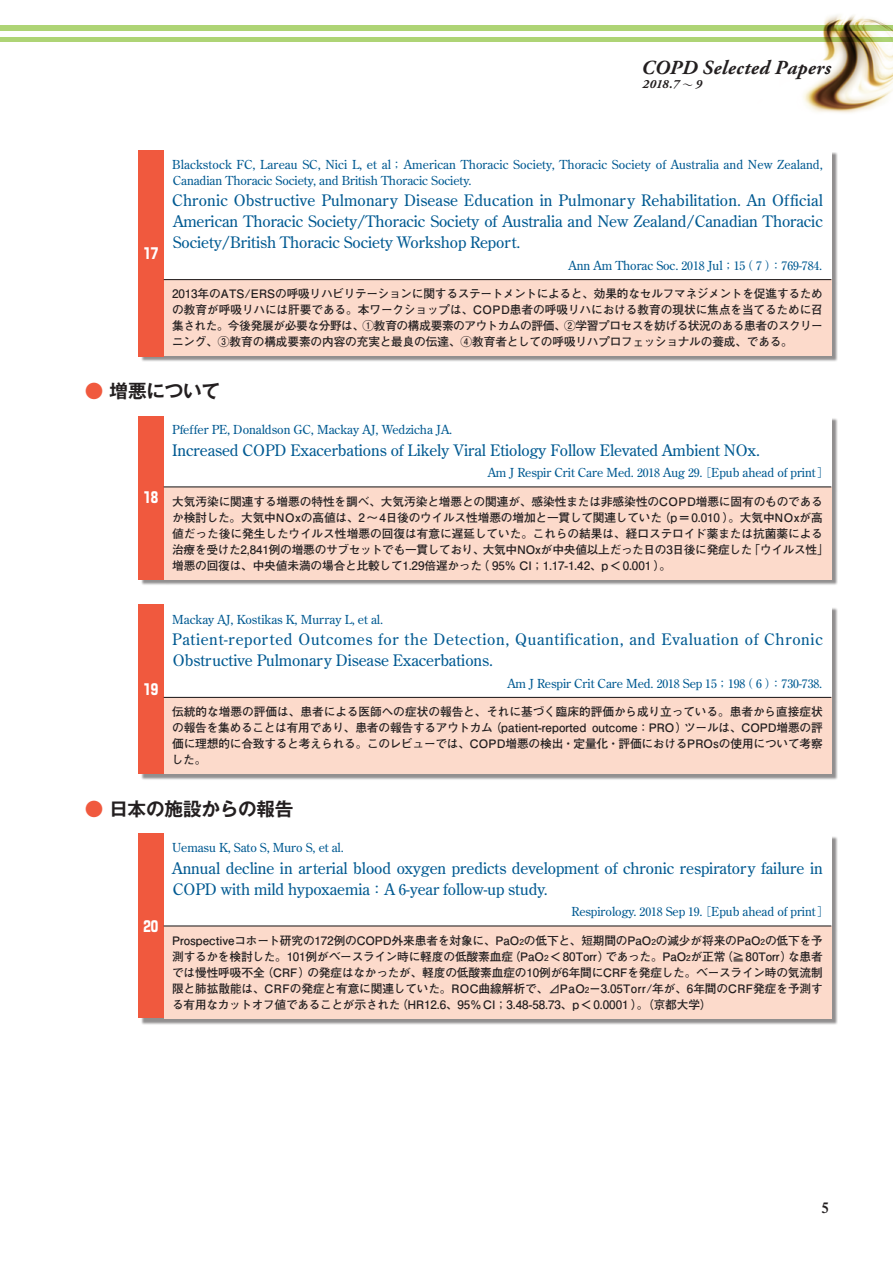
<style>
.page{position:relative;width:893px;height:1263px;background:#fff}
.page>*{position:absolute;margin:0;border:0;box-sizing:border-box;transform-origin:0 0}
.t1{font:italic 700 19.95px "Adobe Garamond Pro";letter-spacing:.015em;color:#231f20}
.t2{font:700 18.6px "Gothic MB101 Pr 5 De";letter-spacing:-.01em;color:#231f20}
.t3{font:15.75px/21.3px "Century Old Style Std";letter-spacing:-.005em;color:#015a92;text-align:justify}
.t4{font:15.75px/21.3px "Century Old Style Std";letter-spacing:.04em;color:#015a92}
.t5{font:600 15.45px "Times LT Std";color:#231f20}
.t6{font:700 14.85px "Shin Go Pr 5";color:#fff}
.t7{font:italic 700 12.6px "Adobe Garamond Pro";color:#231f20}
.t8{font:12.45px/15.9px "Century Old Style Std";color:#015a92}
.t9{font:700 11.7px/15.9px "Futo Go B101 Pr 5";letter-spacing:-.015em;color:#231f20;text-align:justify}
.s1{font-family:"Tsuku Min Pro L";font-weight:400;font-style:normal;font-size:11.1px}
.s2{font-family:"Ryumin Pro";font-weight:500;font-size:11.7px}
.s3{color:#f0593e}
.s4{font-family:"Ryumin Pro";font-weight:500;font-size:14.85px}
.s5{font-size:8.25px}
</style>
<div class="page">
<div style="left:140px;top:152px;width:698px;height:873px;background:#231f20;opacity:.5"></div>
<div style="left:138px;top:150px;width:26px;height:206px;background:#f0593e"></div>
<div style="left:164px;top:150px;width:667px;height:130px;background:#fff"></div>
<div style="left:164px;top:280px;width:667px;height:76px;background:#fcdacb"></div>
<hr style="left:164px;top:279px;width:667px;height:1px;background:#231f20">
<div style="left:138px;top:416px;width:26px;height:163px;background:#f0593e"></div>
<div style="left:164px;top:416px;width:667px;height:71px;background:#fff"></div>
<div style="left:164px;top:487px;width:667px;height:92px;background:#fcdacb"></div>
<hr style="left:164px;top:486px;width:667px;height:1px;background:#231f20">
<div style="left:138px;top:605px;width:26px;height:169px;background:#f0593e"></div>
<div style="left:164px;top:605px;width:667px;height:92px;background:#fff"></div>
<div style="left:164px;top:697px;width:667px;height:77px;background:#fcdacb"></div>
<hr style="left:164px;top:697px;width:667px;height:1px;background:#231f20">
<div style="left:138px;top:833px;width:26px;height:185px;background:#f0593e"></div>
<div style="left:164px;top:833px;width:667px;height:93px;background:#fff"></div>
<div style="left:164px;top:926px;width:667px;height:92px;background:#fcdacb"></div>
<hr style="left:164px;top:925px;width:667px;height:1px;background:#231f20">
<div style="left:0;top:26px;width:893px;height:5px;background:#aed475"></div>
<hr style="left:0;top:37px;width:893px;height:4px;background:#aed475">
<img style="left:741px;top:15px;width:152px;height:98px">
<h1 class="t1" style="left:641px;top:56px;width:191px">COPD Selected Papers</h1>
<p class="t7" style="left:642px;top:77px;width:61px">2018.7 <span class="s1">〜</span> 9</p>
<p class="t6" style="left:144px;top:241px;width:16px">17</p>
<p class="t8" style="left:172px;top:156px;width:652px">Blackstock FC, Lareau SC, Nici L, et al<span class="s2">；</span> American Thoracic Society, Thoracic Society of Australia and New Zealand,<br>Canadian Thoracic Society, and British Thoracic Society.</p>
<p class="t3" style="left:172px;top:189px;width:652px">Chronic Obstructive Pulmonary Disease Education in Pulmonary Rehabilitation. An Official American Thoracic Society/Thoracic Society of Australia and New Zealand/Canadian Thoracic Society/British Thoracic Society Workshop Report.</p>
<p class="t8" style="left:569px;top:257px;width:255px">Ann Am Thorac Soc. <span class="s2">2018</span> Jul<span class="s2">；15（ 7 ）：769</span>-<span class="s2">784</span>.</p>
<p class="t9" style="left:172px;top:285px;width:652px">2013年のATS/ERSの呼吸リハビリテーションに関するステートメントによると、効果的なセルフマネジメントを促進するための教育が呼吸リハには肝要である。本ワークショップは、COPD患者の呼吸リハにおける教育の現状に焦点を当てるために召集された。今後発展が必要な分野は、①教育の構成要素のアウトカムの評価、②学習プロセスを妨げる状況のある患者のスクリーニング、③教育の構成要素の内容の充実と最良の伝達、④教育者としての呼吸リハプロフェッショナルの養成、である。</p>
<h2 class="t2" style="left:85px;top:375px;width:137px"><span class="s3">●</span> 増悪について</h2>
<p class="t6" style="left:144px;top:486px;width:16px">18</p>
<p class="t8" style="left:172px;top:422px;width:282px">Pfeffer PE, Donaldson GC, Mackay AJ, Wedzicha JA.</p>
<h3 class="t3" style="left:172px;top:439px;width:589px">Increased COPD Exacerbations of Likely Viral Etiology Follow Elevated Ambient NOx.</h3>
<p class="t8" style="left:488px;top:464px;width:343px">Am J Respir Crit Care Med. <span class="s2">2018</span> Aug <span class="s2">29</span>. <span class="s2">［</span>Epub ahead of print<span class="s2">］</span></p>
<p class="t9" style="left:172px;top:492px;width:658px;text-align:left">大気汚染に関連する増悪の特性を調べ、大気汚染と増悪との関連が、感染性または非感染性のCOPD増悪に固有のものであるか検討した。大気中NOxの高値は、2～4日後のウイルス性増悪の増加と一貫して関連していた（p＝0.010 ）。大気中NOxが高値だった後に発生したウイルス性増悪の回復は有意に遅延していた。これらの結果は、経口ステロイド薬または抗菌薬による治療を受けた2,841例の増悪のサブセットでも一貫しており、大気中NOxが中央値以上だった日の3日後に発症した「ウイルス性」増悪の回復は、中央値未満の場合と比較して1.29倍遅かった（ 95% CI；1.17-1.42、p＜0.001 ）。</p>
<p class="t6" style="left:144px;top:678px;width:16px">19</p>
<p class="t8" style="left:172px;top:611px;width:212px">Mackay AJ, Kostikas K, Murray L, et al.</p>
<h3 class="t4" style="left:172px;top:628px;width:652px">Patient-reported Outcomes for the Detection, Quantification, and Evaluation of Chronic<br>Obstructive Pulmonary Disease Exacerbations.</h3>
<p class="t8" style="left:507px;top:675px;width:316px">Am J Respir Crit Care Med. <span class="s2">2018</span> Sep <span class="s2">15；198（ 6 ）：730</span>-<span class="s2">738</span>.</p>
<p class="t9" style="left:172px;top:703px;width:652px">伝統的な増悪の評価は、患者による医師への症状の報告と、それに基づく臨床的評価から成り立っている。患者から直接症状の報告を集めることは有用であり、患者の報告するアウトカム（patient-reported outcome：PRO）ツールは、COPD増悪の評価に理想的に合致すると考えられる。このレビューでは、COPD増悪の検出・定量化・評価におけるPROsの使用について考察した。</p>
<h2 class="t2" style="left:85px;top:793px;width:210px"><span class="s3">●</span> 日本の施設からの報告</h2>
<p class="t6" style="left:144px;top:914px;width:16px">20</p>
<p class="t8" style="left:172px;top:840px;width:173px">Uemasu K, Sato S, Muro S, et al.</p>
<h3 class="t3" style="left:172px;top:857px;width:652px">Annual decline in arterial blood oxygen predicts development of chronic respiratory failure in<br>COPD with mild hypoxaemia<span class="s4">：</span> A <span class="s4">6</span>-year follow-up study.</h3>
<p class="t8" style="left:571px;top:903px;width:259px">Respirology. <span class="s2">2018</span> Sep <span class="s2">19</span>. <span class="s2">［</span>Epub ahead of print<span class="s2">］</span></p>
<p class="t9" style="left:172px;top:932px;width:652px">Prospectiveコホート研究の172例のCOPD外来患者を対象に、PaO<span class="s5">2</span>の低下と、短期間のPaO<span class="s5">2</span>の減少が将来のPaO<span class="s5">2</span>の低下を予測するかを検討した。101例がベースライン時に軽度の低酸素血症（PaO<span class="s5">2</span> ＜80Torr）であった。PaO<span class="s5">2</span>が正常（≧80Torr）な患者では慢性呼吸不全（CRF）の発症はなかったが、軽度の低酸素血症の10例が6年間にCRFを発症した。ベースライン時の気流制限と肺拡散能は、CRFの発症と有意に関連していた。ROC曲線解析で、⊿PaO<span class="s5">2</span>－3.05Torr/年が、6年間のCRF発症を予測する有用なカットオフ値であることが示された（HR12.6、95％CI；3.48-58.73、p＜0.0001 ）。（京都大学）</p>
<h3 class="t5" style="left:821px;top:1198px;width:9px">5</h3>
</div>
